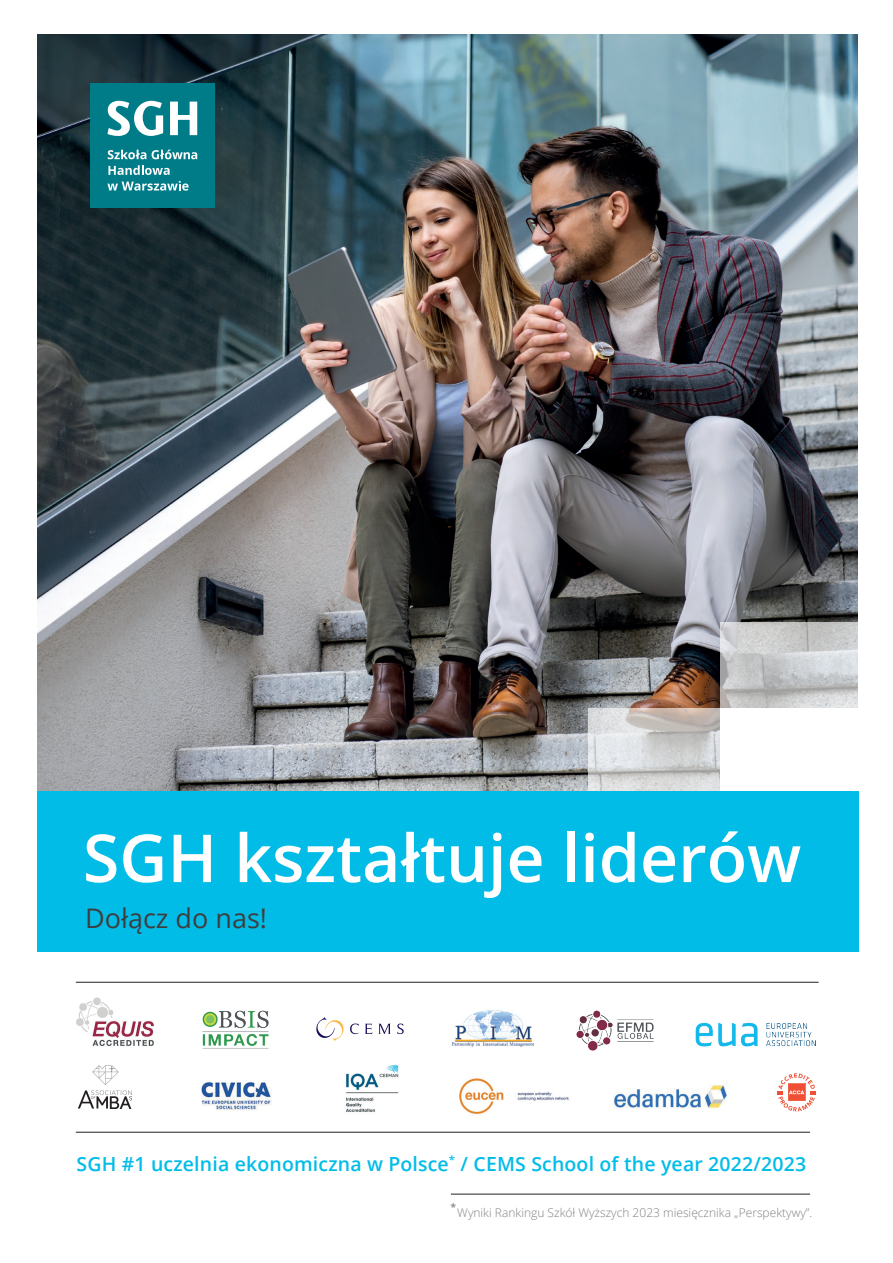
<style>
.page{position:relative;width:893px;height:1263px;background:#fff}
.page>*{position:absolute;margin:0;border:0;box-sizing:border-box;transform-origin:0 0}
.t1{font:600 66.15px "Open Sans";color:#fff}
.t2{font:27px "Open Sans";color:#3e3e3f}
.tekst_główny{font:600 19.5px "Open Sans";letter-spacing:.01em;color:#02bce8}
.tekst_główny-2{font:300 12px "Open Sans";color:#808285}
.tekst_główny-3{font:600 10.5px "Open Sans";color:#808285}
</style>
<div class="page">
<hr style="left:451px;top:1194px;width:359px;height:1px;background:#231f20">
<hr style="left:76px;top:982px;width:743px;height:1px;background:#231f20">
<hr style="left:76px;top:1132px;width:734px;height:1px;background:#231f20">
<svg style="left:316px;top:1017px;width:28px;height:24px"></svg>
<svg style="left:350px;top:1023px;width:9px;height:11px"></svg>
<svg style="left:365px;top:1024px;width:7px;height:10px"></svg>
<svg style="left:378px;top:1024px;width:13px;height:10px"></svg>
<svg style="left:397px;top:1023px;width:7px;height:11px"></svg>
<svg style="left:777px;top:1073px;width:39px;height:38px"></svg>
<img style="left:459px;top:1078px;width:110px;height:36px">
<img style="left:346px;top:1065px;width:53px;height:47px">
<img style="left:452px;top:1010px;width:83px;height:37px">
<img style="left:576px;top:1010px;width:78px;height:41px">
<img style="left:613px;top:1081px;width:114px;height:28px">
<img style="left:696px;top:1022px;width:120px;height:24px">
<img style="left:76px;top:997px;width:78px;height:49px">
<svg style="left:78px;top:1066px;width:54px;height:42px"></svg>
<img style="left:202px;top:1010px;width:67px;height:39px">
<img style="left:201px;top:1081px;width:71px;height:30px">
<img style="left:37px;top:34px;width:821px;height:757px">
<div style="left:90px;top:83px;width:125px;height:125px;background:#007c89"></div>
<svg style="left:107px;top:101px;width:56px;height:35px"></svg>
<svg style="left:170px;top:102px;width:27px;height:33px"></svg>
<svg style="left:108px;top:165px;width:62px;height:10px"></svg>
<svg style="left:107px;top:181px;width:82px;height:10px"></svg>
<svg style="left:108px;top:150px;width:38px;height:9px"></svg>
<svg style="left:152px;top:150px;width:45px;height:9px"></svg>
<svg style="left:588px;top:709px;width:132px;height:82px;background:#d1d0d0"></svg>
<svg style="left:720px;top:622px;width:138px;height:87px;background:#c8c9ca"></svg>
<div style="left:720px;top:709px;width:139px;height:83px;background:#fff"></div>
<div style="left:34px;top:791px;width:825px;height:161px;background:#02bce8"></div>
<div style="left:0;top:9px;width:37px;height:1254px;background:#fff"></div>
<p class="t1" style="left:83px;top:813px;width:720px">SGH kształtuje liderów</p>
<p class="t2" style="left:85px;top:899px;width:184px">Dołącz do nas!</p>
<p class="tekst_główny" style="left:77px;top:1150px;width:731px">SGH #1 uczelnia ekonomiczna w Polsce<sup>*</sup> / CEMS School of the year 2022/2023</p>
<p class="tekst_główny-3" style="left:450px;top:1200px;width:7px">*</p>
<p class="tekst_główny-2" style="left:457px;top:1205px;width:357px">Wyniki Rankingu Szkół Wyższych 2023 miesięcznika „Perspektywy”.</p>
</div>
